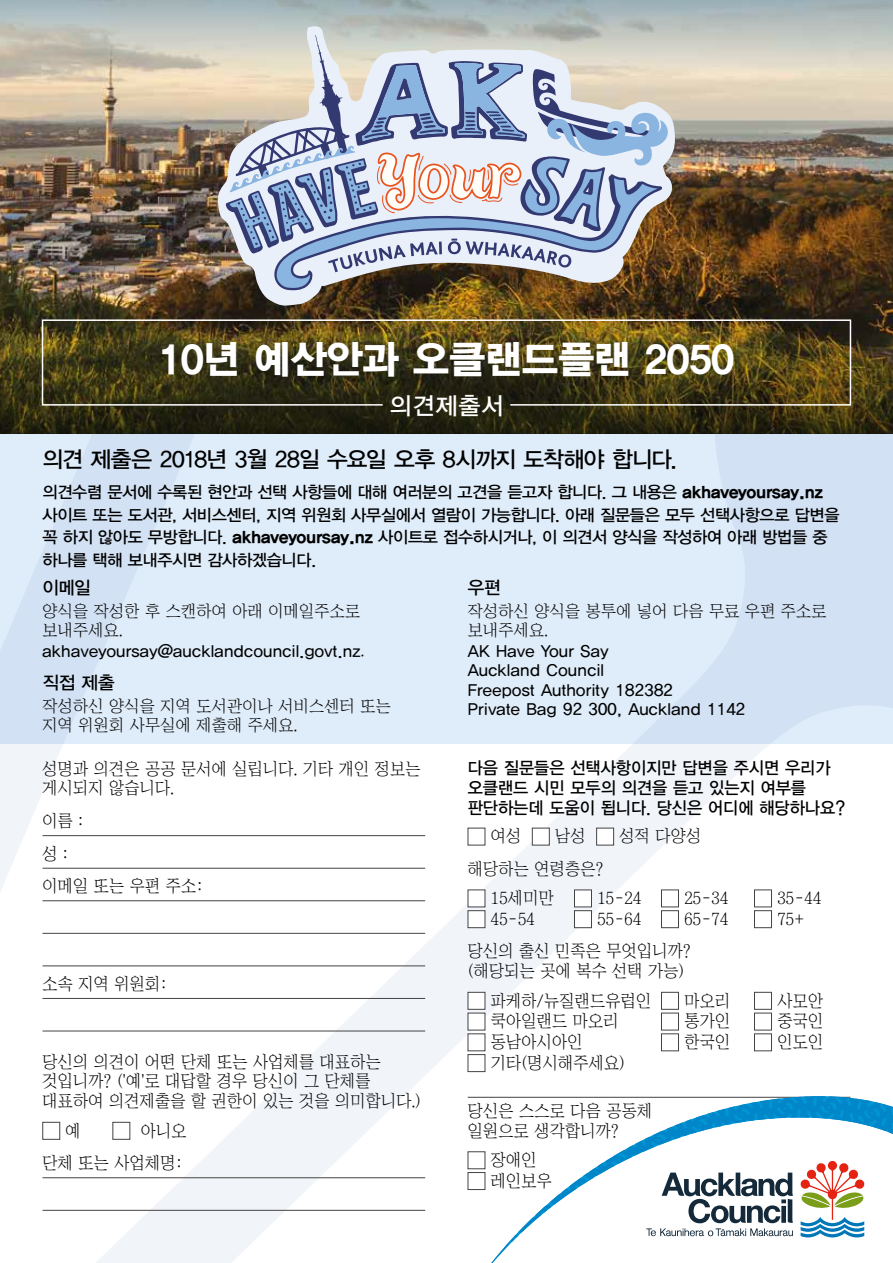
<style>
.page{position:relative;width:893px;height:1263px;background:#fff}
.page>*{position:absolute;margin:0;border:0;box-sizing:border-box;transform-origin:0 0}
.t1{font:39px "YDIYGO360";letter-spacing:.01em;color:#fff}
.t2{font:24px "YDIYGO330";letter-spacing:.04em;color:#fff}
.t3{font:22.5px "YDIYGO330";letter-spacing:-.03em;color:#000}
.t4{font:18px "YDIYGO330";letter-spacing:-.02em;color:#000}
.t5{font:17.1px/19.8px "Chosunilbo NM";letter-spacing:.02em;color:#000;scale:.96 1}
.t6{font:17.1px/19.8px "YDIYGO330";color:#000;scale:.96 1}
.t7{font:16.5px/22.5px "YDIYGO330";letter-spacing:-.02em;color:#000}
.t8{font:16.5px/19.5px "YDIYGO330";letter-spacing:.02em;color:#000}
.t9{font:16.5px/19.5px "Chosunilbo NM";letter-spacing:.02em;color:#000}
.s1{font-family:"YDIYGO360"}
.s2{font-family:"Chosunilbo NM"}
</style>
<div class="page">
<svg style="left:0;top:744px;width:772px;height:519px"></svg>
<img style="left:0;top:180px;width:893px;height:92px">
<div style="left:0;top:434px;width:893px;height:310px;background:linear-gradient(to right,#ddebf8,#d9e7f6)"></div>
<hr style="left:43px;top:835px;width:382px;height:1px;background:#454444">
<hr style="left:43px;top:868px;width:382px;height:1px;background:#454444">
<hr style="left:43px;top:900px;width:382px;height:1px;background:#454444">
<hr style="left:43px;top:933px;width:382px;height:1px;background:#454444">
<hr style="left:43px;top:966px;width:382px;height:1px;background:#454444">
<hr style="left:43px;top:998px;width:382px;height:1px;background:#454444">
<hr style="left:43px;top:1031px;width:382px;height:1px;background:#454444">
<hr style="left:43px;top:1177px;width:382px;height:1px;background:#454444">
<hr style="left:43px;top:1210px;width:382px;height:1px;background:#454444">
<div style="left:43px;top:1122px;width:17px;height:17px;background:#fff;border:1px solid #454444"></div>
<div style="left:113px;top:1122px;width:17px;height:17px;background:#fff"></div>
<hr style="left:468px;top:1097px;width:382px;height:1px;background:#454444">
<div style="left:468px;top:828px;width:17px;height:17px;background:#fff"></div>
<div style="left:532px;top:828px;width:17px;height:17px;background:#fff"></div>
<div style="left:596px;top:828px;width:18px;height:17px;background:#fff;border:1px solid #454444"></div>
<div style="left:468px;top:890px;width:17px;height:17px;background:#fff"></div>
<div style="left:574px;top:890px;width:18px;height:17px;background:#fff;border:1px solid #454444"></div>
<div style="left:661px;top:890px;width:18px;height:17px;background:#fff;border:1px solid #454444"></div>
<div style="left:754px;top:890px;width:18px;height:17px;background:#fff;border:1px solid #454444"></div>
<div style="left:468px;top:910px;width:17px;height:18px;background:#fff;border:1px solid #454444"></div>
<div style="left:574px;top:910px;width:18px;height:18px;background:#fff;border:1px solid #454444"></div>
<div style="left:661px;top:910px;width:18px;height:18px;background:#fff;border:1px solid #454444"></div>
<div style="left:754px;top:910px;width:18px;height:18px;background:#fff;border:1px solid #454444"></div>
<div style="left:468px;top:992px;width:17px;height:17px;background:#fff"></div>
<div style="left:661px;top:992px;width:18px;height:17px;background:#fff;border:1px solid #454444"></div>
<div style="left:754px;top:992px;width:18px;height:17px;background:#fff;border:1px solid #454444"></div>
<div style="left:468px;top:1013px;width:17px;height:17px;background:#fff"></div>
<div style="left:661px;top:1013px;width:17px;height:17px;background:#fff"></div>
<div style="left:661px;top:1013px;width:18px;height:17px;border:1px solid #454444"></div>
<div style="left:754px;top:1013px;width:18px;height:17px;background:#fff;border:1px solid #454444"></div>
<div style="left:468px;top:1033px;width:17px;height:18px;background:#fff"></div>
<div style="left:661px;top:1034px;width:17px;height:17px;background:#fff"></div>
<div style="left:661px;top:1033px;width:18px;height:18px;border:1px solid #454444"></div>
<div style="left:754px;top:1033px;width:18px;height:18px;background:#fff;border:1px solid #454444"></div>
<div style="left:468px;top:1054px;width:17px;height:18px;background:#fff;border:1px solid #454444"></div>
<svg style="left:468px;top:1151px;width:1px;height:18px"></svg>
<svg style="left:468px;top:1172px;width:1px;height:18px"></svg>
<svg style="left:469px;top:1113px;width:9px;height:150px"></svg>
<svg style="left:478px;top:1096px;width:13px;height:167px"></svg>
<svg style="left:491px;top:1096px;width:402px;height:167px"></svg>
<svg style="left:800px;top:1161px;width:65px;height:76px"></svg>
<svg style="left:646px;top:1172px;width:147px;height:64px"></svg>
<img style="left:0;top:0;width:893px;height:180px">
<img style="left:218px;top:25px;width:458px;height:247px">
<svg style="left:226px;top:25px;width:447px;height:247px;background:#b8bdc9"></svg>
<img style="left:0;top:272px;width:893px;height:162px">
<img style="left:41px;top:319px;width:811px;height:87px">
<h1 class="t1" style="left:159px;top:336px;width:576px">10년 예산안과 오클랜드플랜 2050</h1>
<h2 class="t2" style="left:389px;top:392px;width:116px">의견제출서</h2>
<h3 class="t3" style="left:43px;top:447px;width:636px">의견 제출은 2018년 3월 28일 수요일 오후 8시까지 도착해야 합니다.</h3>
<p class="t7" style="left:43px;top:481px;width:799px">의견수렴 문서에 수록된 현안과 선택 사항들에 대해 여러분의 고견을 듣고자 합니다. 그 내용은 <span class="s1">akhaveyoursay.nz </span>사이트 또는 도서관, 서비스센터, 지역 위원회 사무실에서 열람이 가능합니다. 아래 질문들은 모두 선택사항으로 답변을 꼭 하지 않아도 무방합니다. <span class="s1">akhaveyoursay.nz</span> 사이트로 접수하시거나, 이 의견서 양식을 작성하여 아래 방법들 중 하나를 택해 보내주시면 감사하겠습니다.</p>
<p class="t4" style="left:43px;top:577px;width:50px">이메일</p>
<p class="t9" style="left:43px;top:601px;width:319px">양식을 작성한 후 스캔하여 아래 이메일주소로 보내주세요.</p>
<p class="t8" style="left:43px;top:641px;width:323px">akhaveyoursay@aucklandcouncil.govt.nz<span class="s2">.</span></p>
<p class="t4" style="left:43px;top:672px;width:74px">직접 제출</p>
<p class="t9" style="left:43px;top:696px;width:350px">작성하신 양식을 지역 도서관이나 서비스센터 또는 지역 위원회 사무실에 제출해 주세요.</p>
<p class="t5" style="left:43px;top:758px;width:395px">성명과 의견은 공공 문서에 실립니다. 기타 개인 정보는 게시되지 않습니다.</p>
<p class="t5" style="left:43px;top:804px;width:169px;line-height:32.5px">이름：<br>성：<br>이메일 또는 우편 주소:</p>
<p class="t5" style="left:43px;top:974px;width:131px">소속 지역 위원회:</p>
<p class="t5" style="left:43px;top:1051px;width:396px">당신의 의견이 어떤 단체 또는 사업체를 대표하는 것입니까? ('예'로 대답할 경우 당신이 그 단체를 대표하여 의견제출을 할 권한이 있는 것을 의미합니다.)</p>
<p class="t5" style="left:66px;top:1120px;width:17px">예</p>
<p class="t5" style="left:43px;top:1114px;width:152px;line-height:32.5px;text-align:right">아니오<br>단체 또는 사업체명:</p>
<p class="t4" style="left:468px;top:577px;width:35px">우편</p>
<p class="t9" style="left:468px;top:601px;width:360px">작성하신 양식을 봉투에 넣어 다음 무료 우편 주소로 보내주세요.</p>
<p class="t8" style="left:468px;top:641px;width:279px">AK Have Your Say<br>Auckland Council<br>Freepost Authority 182382<br>Private Bag 92 300, Auckland 1142</p>
<p class="t6" style="left:468px;top:759px;width:395px">다음 질문들은 선택사항이지만 답변을 주시면 우리가 오클랜드 시민 모두의 의견을 듣고 있는지 여부를 판단하는데 도움이 됩니다. 당신은 어디에 해당하나요?</p>
<p class="t5" style="left:491px;top:826px;width:33px">여성</p>
<p class="t5" style="left:555px;top:826px;width:33px">남성</p>
<p class="t5" style="left:619px;top:826px;width:87px">성적 다양성</p>
<p class="t5" style="left:491px;top:854px;width:119px;line-height:29.2px;text-indent:-23px">해당하는 연령층은?<br>15세미만</p>
<p class="t5" style="left:597px;top:888px;width:47px">15-24</p>
<p class="t5" style="left:684px;top:888px;width:47px">25-34</p>
<p class="t5" style="left:777px;top:888px;width:47px">35-44</p>
<p class="t5" style="left:491px;top:909px;width:47px">45-54</p>
<p class="t5" style="left:597px;top:909px;width:47px">55-64</p>
<p class="t5" style="left:684px;top:909px;width:47px">65-74</p>
<p class="t5" style="left:777px;top:909px;width:29px">75+</p>
<p class="t5" style="left:468px;top:941px;width:234px">당신의 출신 민족은 무엇입니까? (해당되는 곳에 복수 선택 가능)</p>
<p class="t5" style="left:491px;top:990px;width:168px">파케하/뉴질랜드유럽인</p>
<p class="t5" style="left:684px;top:990px;width:49px">마오리</p>
<p class="t5" style="left:777px;top:990px;width:49px">사모안</p>
<p class="t5" style="left:491px;top:1011px;width:135px">쿡아일랜드 마오리</p>
<p class="t5" style="left:684px;top:1011px;width:49px">통가인</p>
<p class="t5" style="left:777px;top:1011px;width:49px">중국인</p>
<p class="t5" style="left:491px;top:1032px;width:97px">동남아시아인</p>
<p class="t5" style="left:684px;top:1032px;width:49px">한국인</p>
<p class="t5" style="left:777px;top:1032px;width:49px">인도인</p>
<p class="t5" style="left:491px;top:1053px;width:141px">기타(명시해주세요)</p>
<p class="t5" style="left:468px;top:1101px;width:193px">당신은 스스로 다음 공동체 일원으로 생각합니까?</p>
<p class="t5" style="left:491px;top:1149px;width:65px;line-height:20.7px">장애인 레인보우</p>
</div>
